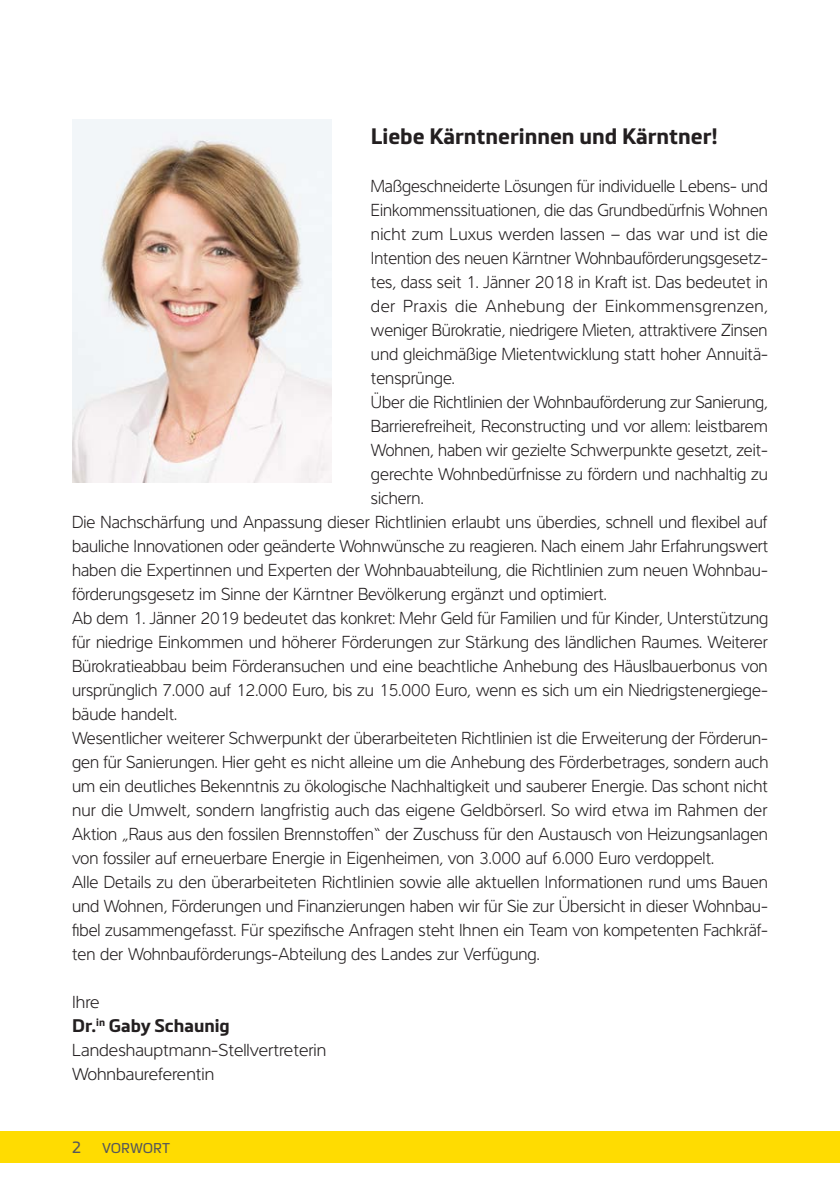
<style>
.page{position:relative;width:840px;height:1191px;background:#fff}
.page>*{position:absolute;margin:0;border:0;box-sizing:border-box;transform-origin:0 0}
.Fließtext{font:700 22px "Metronic Land Kaernten";color:#231f20}
.Fließtext-2{font:300 18px/24px "Interval Pro";color:#231f20;text-align:justify;scale:.95 1}
.Fließtext-3{font:300 18px/24px "Interval Pro";color:#231f20;text-align:justify;scale:.94 1}
.Fließtext-4{font:300 18px/24px "Interval Pro";color:#231f20;text-align:justify;scale:.96 1}
.Fließtext-5{font:300 18px/24px "Interval Pro";color:#231f20;text-align:justify;scale:.93 1}
.Fließtext-6{font:300 18px "Interval Pro";color:#231f20}
.Fließtext-7{font:700 18px "Metronic Land Kaernten";color:#231f20}
.t1{font:16px "Metronic Land Kaernten";color:#57585a}
.t2{font:14px "Metronic Land Kaernten";letter-spacing:-.005em;color:#57585a}
</style>
<div class="page">
<div style="left:0;top:1130px;width:839px;height:32px;background:#ffdc01"></div>
<img style="left:72px;top:119px;width:259px;height:363px">
<p class="Fließtext" style="left:371px;top:122px;width:348px">Liebe Kärntnerinnen und Kärntner!</p>
<p class="Fließtext-3" style="left:371px;top:172px;width:424px">Maßgeschneiderte Lösungen für individuelle Lebens- und Einkommenssituationen, die das Grundbedürfnis Wohnen nicht zum Luxus werden lassen – das war und ist die Intention des neuen Kärntner Wohnbauförderungsgesetz&shy;tes, dass seit 1. Jänner 2018 in Kraft ist. Das bedeutet in der Praxis die Anhebung der Einkommensgrenzen, weniger Bürokratie, niedrigere Mieten, attraktivere Zinsen und gleichmäßige Mietentwicklung statt hoher Annuitä&shy;tensprünge.</p>
<p class="Fließtext-5" style="left:371px;top:388px;width:428px">Über die Richtlinien der Wohnbauförderung zur Sanierung, Barrierefreiheit, Reconstructing und vor allem: leistbarem Wohnen, haben wir gezielte Schwerpunkte gesetzt, zeit&shy;gerechte Wohnbedürfnisse zu fördern und nachhaltig zu sichern.</p>
<p class="Fließtext-2" style="left:72px;top:508px;width:733px">Die Nachschärfung und Anpassung dieser Richtlinien erlaubt uns überdies, schnell und flexibel auf bauliche Innovationen oder geänderte Wohnwünsche zu reagieren. Nach einem Jahr Erfahrungswert haben die Expertinnen und Experten der Wohnbauabteilung, die Richtlinien zum neuen Wohnbau&shy;förderungsgesetz im Sinne der Kärntner Bevölkerung ergänzt und optimiert.</p>
<p class="Fließtext-2" style="left:72px;top:604px;width:734px">Ab dem 1. Jänner 2019 bedeutet das konkret: Mehr Geld für Familien und für Kinder, Unterstützung für niedrige Einkommen und höherer Förderungen zur Stärkung des ländlichen Raumes. Weiterer Bürokratieabbau beim Förderansuchen und eine beachtliche Anhebung des Häuslbauerbonus von ursprünglich 7.000 auf 12.000 Euro, bis zu 15.000 Euro, wenn es sich um ein Niedrigstenergiege&shy;bäude handelt.</p>
<p class="Fließtext-2" style="left:72px;top:724px;width:734px">Wesentlicher weiterer Schwerpunkt der überarbeiteten Richtlinien ist die Erweiterung der Förderun&shy;gen für Sanierungen. Hier geht es nicht alleine um die Anhebung des Förderbetrages, sondern auch um ein deutliches Bekenntnis zu ökologische Nachhaltigkeit und sauberer Energie. Das schont nicht nur die Umwelt, sondern langfristig auch das eigene Geldbörserl. So wird etwa im Rahmen der Aktion „Raus aus den fossilen Brennstoffen“ der Zuschuss für den Austausch von Heizungsanlagen von fossiler auf erneuerbare Energie in Eigenheimen, von 3.000 auf 6.000 Euro verdoppelt.</p>
<p class="Fließtext-4" style="left:72px;top:868px;width:726px">Alle Details zu den überarbeiteten Richtlinien sowie alle aktuellen Informationen rund ums Bauen und Wohnen, Förderungen und Finanzierungen haben wir für Sie zur Übersicht in dieser Wohnbau&shy;fibel zusammengefasst. Für spezifische Anfragen steht Ihnen ein Team von kompetenten Fachkräf&shy;ten der Wohnbauförderungs-Abteilung des Landes zur Verfügung.</p>
<p class="Fließtext-6" style="left:72px;top:989px;width:29px">Ihre</p>
<p class="Fließtext-7" style="left:72px;top:1014px;width:159px">Dr.<sup>in</sup> Gaby Schaunig</p>
<p class="Fließtext-6" style="left:72px;top:1037px;width:256px">Landeshauptmann-Stellvertreterin</p>
<p class="Fließtext-6" style="left:72px;top:1061px;width:144px">Wohnbaureferentin</p>
<p class="t1" style="left:72px;top:1135px;width:10px">2</p>
<p class="t2" style="left:102px;top:1137px;width:69px">VORWORT</p>
</div>
